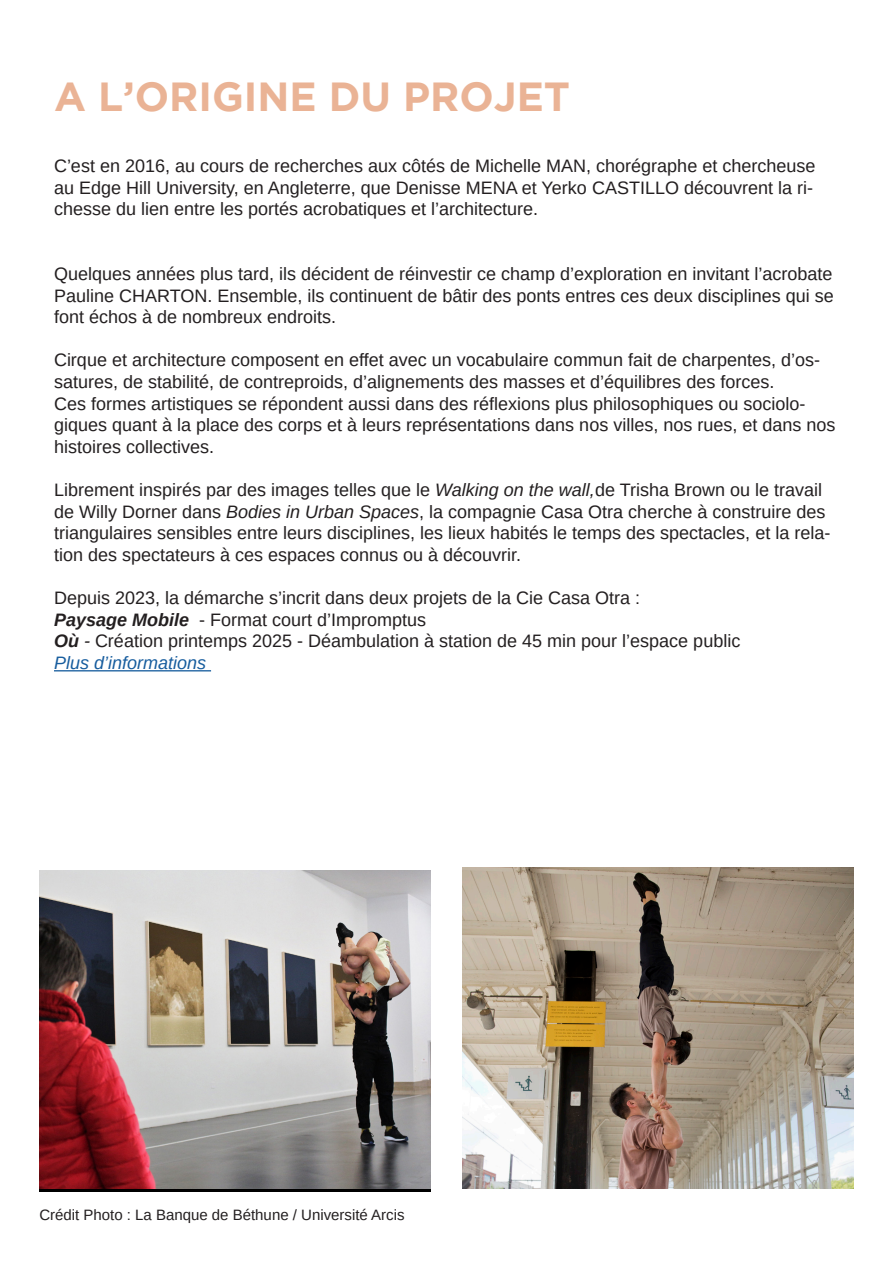
<style>
.page{position:relative;width:893px;height:1263px;background:#fff}
.page>*{position:absolute;margin:0;border:0;box-sizing:border-box;transform-origin:0 0}
.t1{font:700 40.5px "Gotham";color:#eab395}
.t2{font:18px/21.6px "Arimo";color:#231f20}
.t3{font:italic 18px "Arimo";color:#175d9e}
.t4{font:15px "Arimo";color:#231f20}
.s1{font-style:italic}
.s2{font-weight:700;font-style:italic}
</style>
<div class="page">
<hr style="left:54px;top:670px;width:157px;height:1px;background:#175d9e">
<img style="left:39px;top:871px;width:392px;height:317px">
<img style="left:462px;top:867px;width:392px;height:321px">
<p class="t1" style="left:54px;top:74px;width:518px">A L’ORIGINE DU PROJET</p>
<p class="t2" style="left:54px;top:155px;width:763px">C’est en 2016, au cours de recherches aux côtés de Michelle MAN, chorégraphe et chercheuse au Edge Hill University, en Angleterre, que Denisse MENA et Yerko CASTILLO découvrent la ri&shy;chesse du lien entre les portés acrobatiques et l’architecture.</p>
<p class="t2" style="left:54px;top:263px;width:781px;text-align:justify">Quelques années plus tard, ils décident de réinvestir ce champ d’exploration en invitant l’acrobate Pauline CHARTON. Ensemble, ils continuent de bâtir des ponts entres ces deux disciplines qui se font échos à de nombreux endroits.</p>
<p class="t2" style="left:54px;top:350px;width:768px">Cirque et architecture composent en effet avec un vocabulaire commun fait de charpentes, d’os&shy;satures, de stabilité, de contreproids, d’alignements des masses et d’équilibres des forces.</p>
<p class="t2" style="left:54px;top:393px;width:783px">Ces formes artistiques se répondent aussi dans des réflexions plus philosophiques ou sociolo&shy;giques quant à la place des corps et à leurs représentations dans nos villes, nos rues, et dans nos histoires collectives.</p>
<p class="t2" style="left:54px;top:479px;width:778px">Librement inspirés par des images telles que le <span class="s1">Walking on the wall,</span>de Trisha Brown ou le travail de Willy Dorner dans <span class="s1">Bodies in Urban Spaces</span>, la compagnie Casa Otra cherche à construire des triangulaires sensibles entre leurs disciplines, les lieux habités le temps des spectacles, et la rela&shy;tion des spectateurs à ces espaces connus ou à découvrir.</p>
<p class="t2" style="left:54px;top:587px;width:588px">Depuis 2023, la démarche s’incrit dans deux projets de la Cie Casa Otra :</p>
<p class="t2" style="left:54px;top:609px;width:374px"><span class="s2">Paysage Mobile</span> - Format court d’Impromptus</p>
<p class="t2" style="left:54px;top:630px;width:688px"><span class="s2">Où</span> <span class="s1">-</span> Création printemps 2025 - Déambulation à station de 45 min pour l’espace public</p>
<p class="t3" style="left:54px;top:651px;width:154px">Plus d’informations</p>
<p class="t4" style="left:39px;top:1205px;width:367px">Crédit Photo : La Banque de Béthune / Université Arcis</p>
</div>
